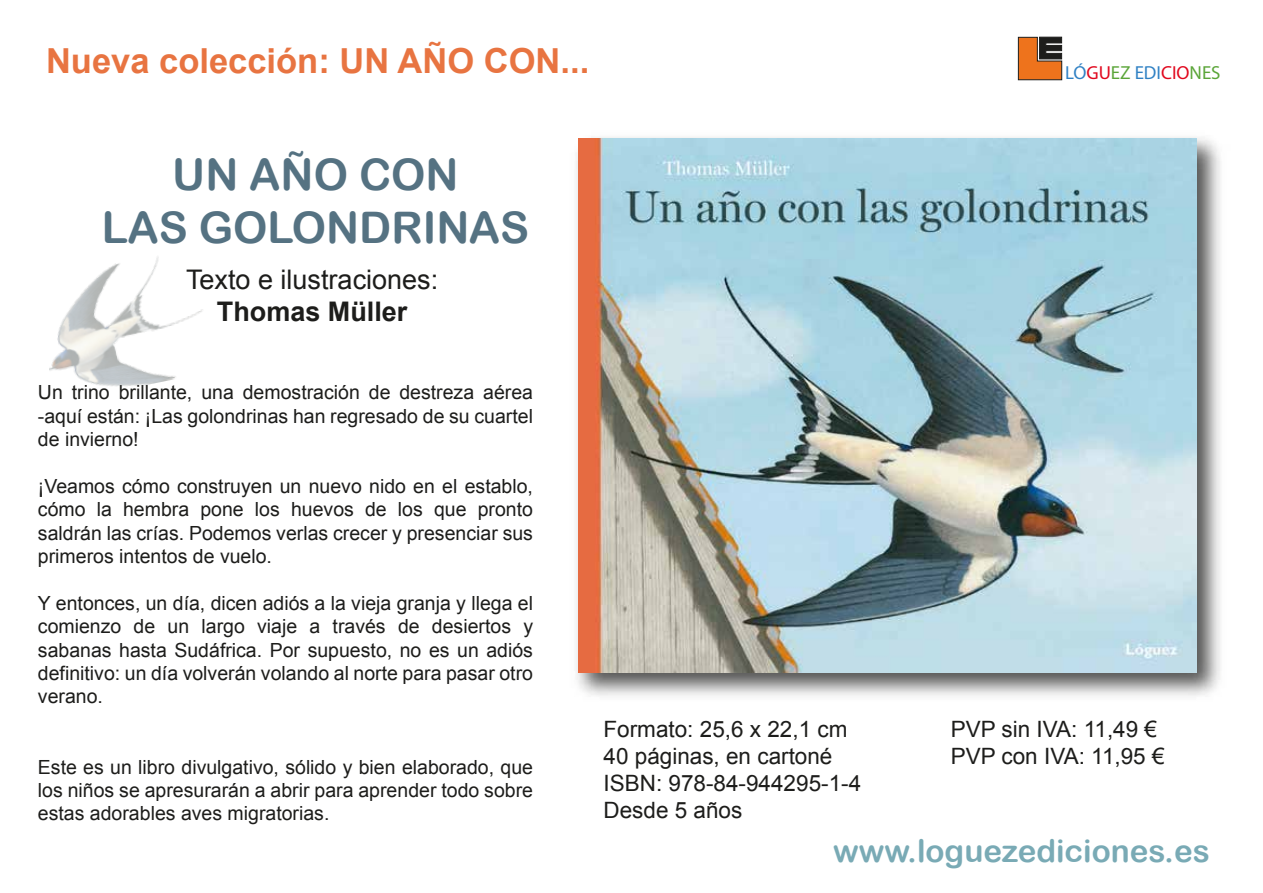
<style>
.page{position:relative;width:1263px;height:893px;background:#fff}
.page>*{position:absolute;margin:0;border:0;box-sizing:border-box;transform-origin:0 0}
.t1{font:43.5px/52.2px "Arial Rounded MT Bold";color:#557282;text-align:center}
.t2{font:700 34.5px "Arial";color:#e87441}
.t3{font:31.5px "Arial Rounded MT Bold";color:#79aab5}
.t4{font:27px "Arial";color:#1d1d1b}
.t5{font:700 27px "Arial";color:#1d1d1b}
.t6{font:22.5px/27px "Arial";color:#1d1d1b}
.t7{font:19.5px/23.4px "Arial";color:#1d1d1b;text-align:justify}
.t8{font:700 18.9px "Avant Garde";color:#3081c4}
.s1{color:#e1071d}
.s2{color:#5ba539}
</style>
<div class="page">
<svg style="left:1017px;top:36px;width:45px;height:45px"></svg>
<img style="left:576px;top:137px;width:644px;height:559px">
<img style="left:578px;top:138px;width:619px;height:534px">
<img style="left:49px;top:257px;width:154px;height:129px">
<h2 class="t2" style="left:46px;top:38px;width:545px">Nueva colección: UN AÑO CON...</h2>
<p class="t8" style="left:1065px;top:61px;width:157px">LÓ<span class="s1">GU</span><span class="s2">EZ</span> EDI<span class="s1">CIO</span><span class="s2">NES</span></p>
<h1 class="t1" style="left:102px;top:148px;width:429px">UN AÑO CON<br>LAS GOLONDRINAS</h1>
<h3 class="t4" style="left:186px;top:262px;width:254px">Texto e ilustraciones:</h3>
<h3 class="t5" style="left:217px;top:294px;width:192px">Thomas Müller</h3>
<p class="t7" style="left:38px;top:381px;width:497px">Un trino brillante, una demostración de destreza aérea -aquí están: ¡Las golondrinas han regresado de su cuartel de invierno!</p>
<p class="t7" style="left:38px;top:474px;width:497px">¡Veamos cómo construyen un nuevo nido en el establo, cómo la hembra pone los huevos de los que pronto saldrán las crías. Podemos verlas crecer y presenciar sus primeros intentos de vuelo.</p>
<p class="t7" style="left:38px;top:591px;width:497px">Y entonces, un día, dicen adiós a la vieja granja y llega el comienzo de un largo viaje a través de desiertos y sabanas hasta Sudáfrica. Por supuesto, no es un adiós definitivo: un día volverán volando al norte para pasar otro verano.</p>
<p class="t7" style="left:38px;top:755px;width:497px">Este es un libro divulgativo, sólido y bien elaborado, que los niños se apresurarán a abrir para aprender todo sobre estas adorables aves migratorias.</p>
<p class="t6" style="left:603px;top:716px;width:259px">Formato: 25,6 x 22,1 cm<br>40 páginas, en cartoné<br>ISBN: 978-84-944295-1-4<br>Desde 5 años</p>
<p class="t6" style="left:951px;top:716px;width:215px">PVP sin IVA: 11,49 €<br>PVP con IVA: 11,95 €</p>
<h3 class="t3" style="left:833px;top:832px;width:378px">www.loguezediciones.es</h3>
</div>
